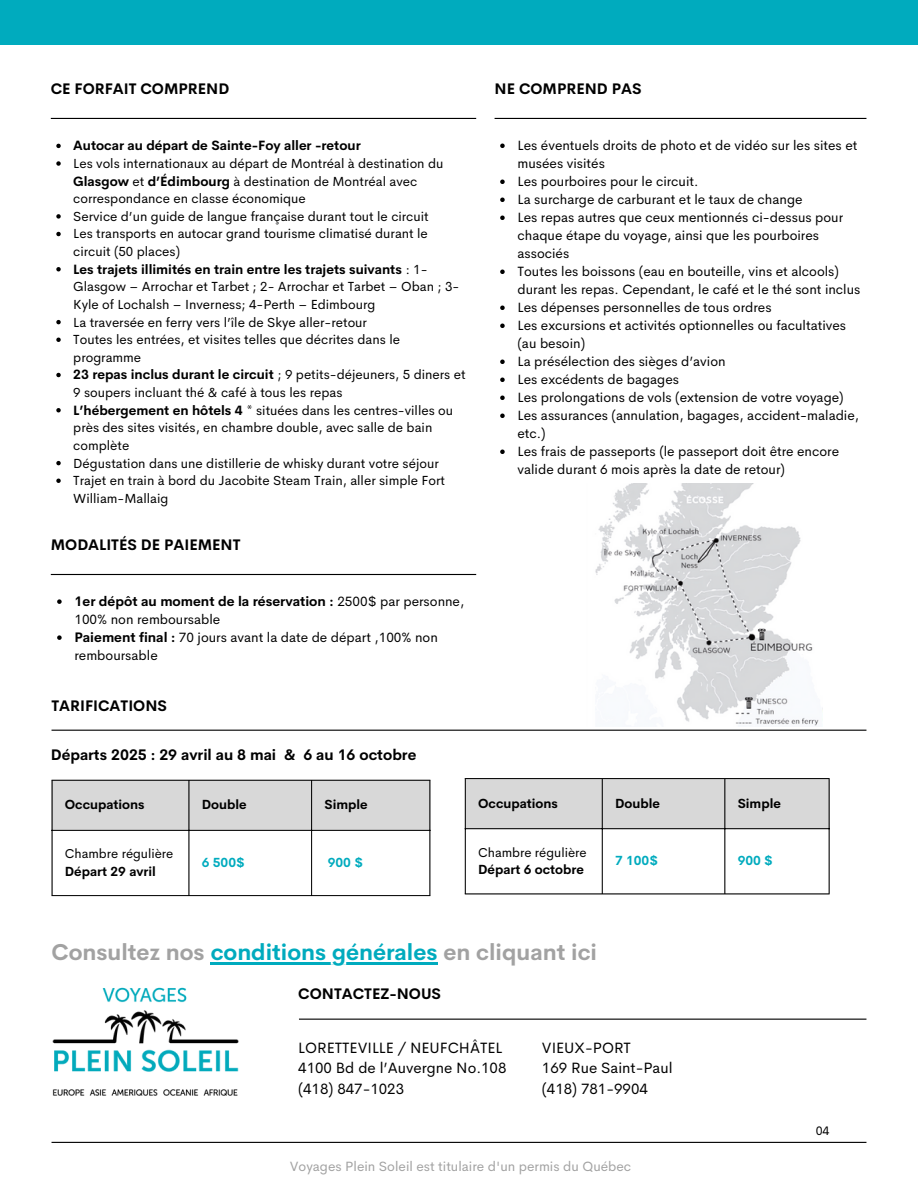
<style>
.page{position:relative;width:918px;height:1188px;background:#fff}
.page>*{position:absolute;margin:0;border:0;box-sizing:border-box;transform-origin:0 0}
.t1{font:700 22.5px "Cerebri Sans";color:#a2a2a2}
.t2{font:700 15px "Cerebri Sans";color:#000}
.t3{font:15px/20.2px "Cerebri Sans";color:#000}
.t4{font:13.5px/18px "Cerebri Sans";color:#000}
.t5{font:13.5px "Cerebri Sans";color:#a2a2a2}
.t6{font:13.2px/17.5px "Cerebri Sans";color:#000}
.t7{font:700 13.2px "Cerebri Sans";color:#000}
.t8{font:700 12.9px "Cerebri Sans";color:#000}
.t9{font:12.9px "Cerebri Sans";color:#000}
.t10{font:700 12.9px "Cerebri Sans";color:#00abbe}
.t11{font:12.3px "Cerebri Sans";color:#000001}
.s1{font-weight:700}
.s2{color:#00abbe}
</style>
<div class="page">
<div style="left:0;top:0;width:918px;height:45px;background:#00abbe"></div>
<div style="left:53px;top:781px;width:376px;height:49px;background:#d8d8d8"></div>
<hr style="left:52px;top:781px;width:1px;height:114px;background:#000">
<hr style="left:188px;top:781px;width:1px;height:114px;background:#000">
<hr style="left:311px;top:781px;width:1px;height:114px;background:#000">
<hr style="left:429px;top:781px;width:1px;height:114px;background:#000">
<hr style="left:52px;top:780px;width:378px;height:1px;background:#000">
<hr style="left:52px;top:830px;width:378px;height:1px;background:#000">
<hr style="left:52px;top:895px;width:378px;height:1px;background:#000">
<hr style="left:52px;top:730px;width:814px;height:1px;background:#000">
<hr style="left:52px;top:1142px;width:814px;height:1px;background:#000">
<hr style="left:51px;top:118px;width:425px;height:1px;background:#000">
<hr style="left:495px;top:118px;width:371px;height:1px;background:#000">
<img style="left:52px;top:987px;width:187px;height:109px">
<hr style="left:299px;top:1019px;width:567px;height:1px;background:#000">
<hr style="left:51px;top:574px;width:425px;height:1px;background:#000">
<img style="left:595px;top:484px;width:228px;height:242px">
<svg style="left:56px;top:144px;width:5px;height:4px"></svg>
<svg style="left:56px;top:161px;width:5px;height:5px"></svg>
<svg style="left:56px;top:214px;width:5px;height:5px"></svg>
<svg style="left:56px;top:232px;width:5px;height:4px"></svg>
<svg style="left:56px;top:267px;width:5px;height:4px"></svg>
<svg style="left:56px;top:320px;width:5px;height:4px"></svg>
<svg style="left:56px;top:338px;width:5px;height:4px"></svg>
<svg style="left:56px;top:373px;width:5px;height:4px"></svg>
<svg style="left:56px;top:408px;width:5px;height:4px"></svg>
<svg style="left:56px;top:461px;width:5px;height:4px"></svg>
<svg style="left:56px;top:479px;width:5px;height:4px"></svg>
<svg style="left:500px;top:144px;width:5px;height:4px"></svg>
<svg style="left:500px;top:180px;width:5px;height:4px"></svg>
<svg style="left:500px;top:198px;width:5px;height:4px"></svg>
<svg style="left:500px;top:216px;width:5px;height:4px"></svg>
<svg style="left:500px;top:270px;width:5px;height:4px"></svg>
<svg style="left:500px;top:306px;width:5px;height:4px"></svg>
<svg style="left:500px;top:324px;width:5px;height:4px"></svg>
<svg style="left:500px;top:360px;width:5px;height:4px"></svg>
<svg style="left:500px;top:378px;width:5px;height:4px"></svg>
<svg style="left:500px;top:396px;width:5px;height:4px"></svg>
<svg style="left:500px;top:414px;width:5px;height:4px"></svg>
<svg style="left:500px;top:450px;width:5px;height:4px"></svg>
<hr style="left:211px;top:962px;width:227px;height:2px;background:#00abbe">
<svg style="left:57px;top:599px;width:5px;height:5px"></svg>
<svg style="left:57px;top:635px;width:5px;height:5px"></svg>
<div style="left:466px;top:779px;width:363px;height:49px;background:#d8d8d8"></div>
<hr style="left:465px;top:779px;width:1px;height:114px;background:#000">
<hr style="left:602px;top:779px;width:1px;height:114px;background:#000">
<hr style="left:724px;top:779px;width:1px;height:114px;background:#000">
<hr style="left:829px;top:779px;width:1px;height:114px;background:#000">
<hr style="left:465px;top:778px;width:365px;height:1px;background:#000">
<hr style="left:465px;top:828px;width:365px;height:1px;background:#000">
<hr style="left:465px;top:893px;width:365px;height:1px;background:#000">
<p class="t2" style="left:51px;top:79px;width:180px">CE FORFAIT COMPREND</p>
<p class="t2" style="left:495px;top:79px;width:149px">NE COMPREND PAS</p>
<h2 class="t7" style="left:73px;top:137px;width:289px">Autocar au départ de Sainte-Foy aller -retour</h2>
<p class="t6" style="left:73px;top:155px;width:372px">Les vols internationaux au départ de Montréal à destination du<br><span class="s1">Glasgow</span> et <span class="s1">d’Édimbourg</span> à destination de Montréal avec correspondance en classe économique</p>
<p class="t6" style="left:73px;top:207px;width:357px">Service d’un guide de langue française durant tout le circuit</p>
<h2 class="t6" style="left:73px;top:225px;width:356px">Les transports en autocar grand tourisme climatisé durant le circuit (50 places)</h2>
<p class="t6" style="left:73px;top:260px;width:388px"><span class="s1">Les trajets illimités en train entre les trajets suivants</span> : 1-<br>Glasgow – Arrochar et Tarbet ; 2- Arrochar et Tarbet – Oban ; 3-<br>Kyle of Lochalsh – Inverness; 4-Perth – Edimbourg</p>
<p class="t6" style="left:73px;top:313px;width:295px">La traversée en ferry vers l’île de Skye aller-retour</p>
<p class="t6" style="left:73px;top:331px;width:328px">Toutes les entrées, et visites telles que décrites dans le programme</p>
<p class="t6" style="left:73px;top:366px;width:394px"><span class="s1">23 repas inclus durant le circuit</span> ; 9 petits-déjeuners, 5 diners et<br>9 soupers incluant thé &amp; café à tous les repas</p>
<p class="t6" style="left:73px;top:401px;width:381px"><span class="s1">L’hébergement en hôtels 4</span> * situées dans les centres-villes ou près des sites visités, en chambre double, avec salle de bain complète</p>
<p class="t6" style="left:73px;top:454px;width:367px">Dégustation dans une distillerie de whisky durant votre séjour</p>
<p class="t6" style="left:73px;top:472px;width:373px">Trajet en train à bord du Jacobite Steam Train, aller simple Fort<br>William-Mallaig</p>
<h1 class="t2" style="left:51px;top:535px;width:191px">MODALITÉS DE PAIEMENT</h1>
<p class="t4" style="left:518px;top:137px;width:341px">Les éventuels droits de photo et de vidéo sur les sites et musées visités</p>
<p class="t4" style="left:518px;top:173px;width:183px">Les pourboires pour le circuit.</p>
<p class="t4" style="left:518px;top:191px;width:287px">La surcharge de carburant et le taux de change</p>
<p class="t4" style="left:518px;top:209px;width:327px">Les repas autres que ceux mentionnés ci-dessus pour chaque étape du voyage, ainsi que les pourboires associés</p>
<p class="t4" style="left:518px;top:263px;width:345px">Toutes les boissons (eau en bouteille, vins et alcools) durant les repas. Cependant, le café et le thé sont inclus</p>
<h3 class="t4" style="left:518px;top:299px;width:256px">Les dépenses personnelles de tous ordres</h3>
<p class="t4" style="left:518px;top:317px;width:330px">Les excursions et activités optionnelles ou facultatives (au besoin)</p>
<p class="t4" style="left:518px;top:353px;width:210px">La présélection des sièges d’avion</p>
<p class="t4" style="left:518px;top:371px;width:163px">Les excédents de bagages</p>
<p class="t4" style="left:518px;top:389px;width:328px">Les prolongations de vols (extension de votre voyage)</p>
<p class="t4" style="left:518px;top:407px;width:343px">Les assurances (annulation, bagages, accident-maladie, etc.)</p>
<p class="t4" style="left:518px;top:443px;width:323px">Les frais de passeports (le passeport doit être encore valide durant 6 mois après la date de retour)</p>
<p class="t4" style="left:74px;top:592px;width:391px"><span class="s1">1er dépôt au moment de la réservation :</span> 2500$ par personne,<br>100% non remboursable</p>
<h2 class="t4" style="left:74px;top:628px;width:365px"><span class="s1">Paiement final :</span> 70 jours avant la date de départ ,100% non remboursable</h2>
<p class="t2" style="left:52px;top:696px;width:117px">TARIFICATIONS</p>
<p class="t2" style="left:51px;top:745px;width:367px">Départs 2025 : 29 avril au 8 mai &amp; 6 au 16 octobre</p>
<h2 class="t8" style="left:65px;top:796px;width:81px">Occupations</h2>
<h2 class="t8" style="left:202px;top:796px;width:46px">Double</h2>
<p class="t8" style="left:324px;top:796px;width:45px">Simple</p>
<p class="t9" style="left:65px;top:845px;width:110px">Chambre régulière</p>
<p class="t8" style="left:65px;top:863px;width:93px">Départ 29 avril</p>
<p class="t10" style="left:202px;top:854px;width:44px">6 500$</p>
<p class="t10" style="left:328px;top:854px;width:37px">900 $</p>
<h4 class="t8" style="left:478px;top:795px;width:81px">Occupations</h4>
<h4 class="t8" style="left:615px;top:795px;width:46px">Double</h4>
<p class="t8" style="left:738px;top:795px;width:45px">Simple</p>
<p class="t9" style="left:478px;top:844px;width:110px">Chambre régulière</p>
<p class="t8" style="left:478px;top:861px;width:107px">Départ 6 octobre</p>
<h4 class="t10" style="left:615px;top:852px;width:44px">7 100$</h4>
<p class="t10" style="left:738px;top:852px;width:37px">900 $</p>
<p class="t1" style="left:52px;top:937px;width:547px">Consultez nos <span class="s2">conditions générales</span> en cliquant ici</p>
<p class="t2" style="left:298px;top:984px;width:144px">CONTACTEZ-NOUS</p>
<p class="t3" style="left:298px;top:1038px;width:210px">LORETTEVILLE / NEUFCHÂTEL<br>4100 Bd de l’Auvergne No.108 (418) 847-1023</p>
<p class="t3" style="left:542px;top:1038px;width:132px">VIEUX-PORT<br>169 Rue Saint-Paul (418) 781-9904</p>
<p class="t5" style="left:290px;top:1157px;width:343px">Voyages Plein Soleil est titulaire d'un permis du Québec</p>
<p class="t11" style="left:816px;top:1123px;width:15px">04</p>
</div>
